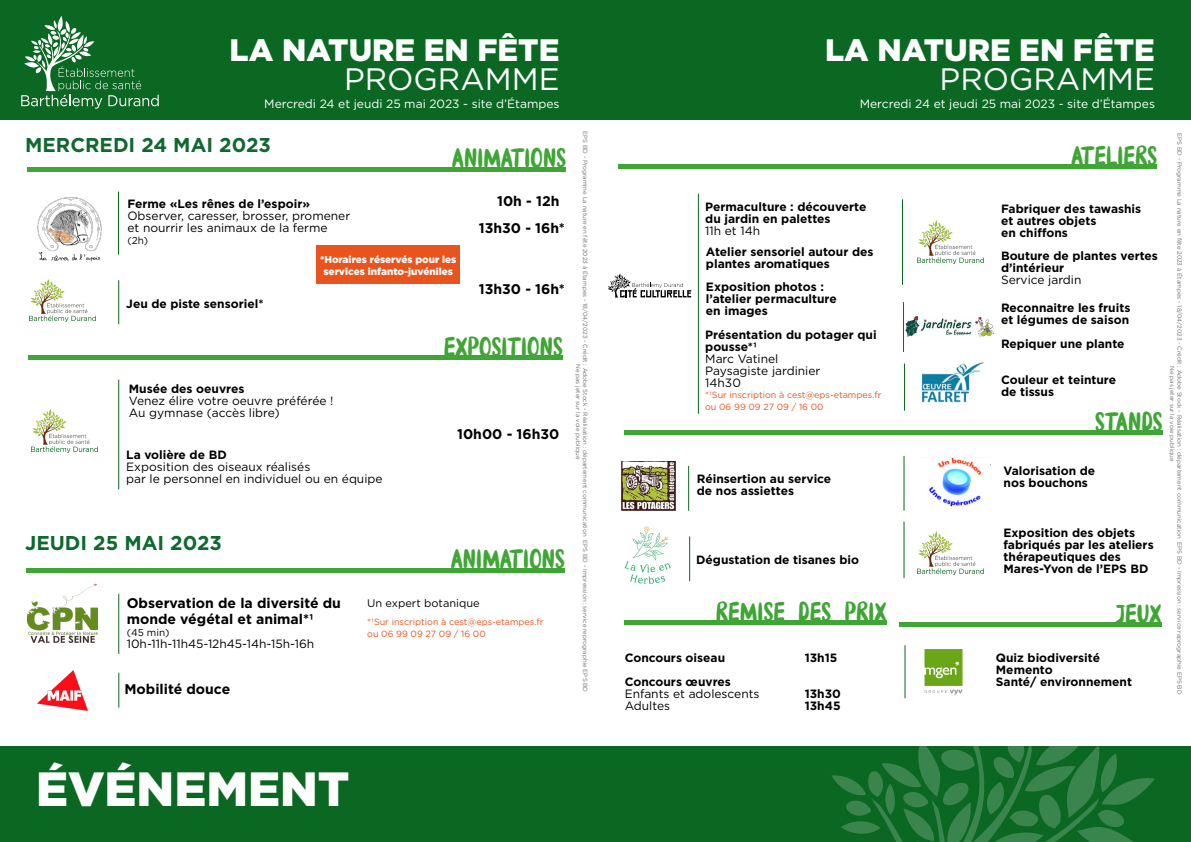
<style>
.page{position:relative;width:1191px;height:842px;background:#fff}
.page>*{position:absolute;margin:0;border:0;box-sizing:border-box;transform-origin:0 0}
.t1{font:900 48px "Gotham";color:#fff}
.t2{font:900 31px "Gotham";color:#fff}
.t3{font:31px "Gotham";color:#fff}
.t4{font:26px "Brokenbrush";color:#3fa535}
.t5{font:700 20px "Gotham";color:#11682f}
.t6{font:700 20px "Gotham";color:#0e692f}
.t7{font:700 14px/16.8px "Gotham";color:#000}
.t8{font:700 12px/12px "Gotham";color:#000}
.t9{font:12px "Gotham";color:#000}
.t10{font:12px "Gotham";color:#fff}
.t11{font:700 12px/12px "Gotham";color:#020304}
.t12{font:12px "Gotham";color:#020304}
.t13{font:11px "Gotham";color:#000}
.t14{font:900 10px "Gotham";color:#fff}
.t15{font:10px "Gotham";color:#000}
.t16{font:9px/12px "Gotham";color:#e9541e}
.t17{font:6px "Gotham";color:#706f6f}
</style>
<div class="page">
<div style="left:0;top:746px;width:1191px;height:96px;background:#0b6822"></div>
<div style="left:0;top:0;width:1191px;height:119px;background:#0b6822"></div>
<svg style="left:832px;top:655px;width:323px;height:187px"></svg>
<svg style="left:21px;top:16px;width:138px;height:93px"></svg>
<div style="left:624px;top:430px;width:538px;height:5px;background:#3fa535"></div>
<div style="left:624px;top:620px;width:262px;height:5px;background:#3fa535"></div>
<div style="left:618px;top:164px;width:539px;height:5px;background:#3fa535"></div>
<div style="left:898px;top:622px;width:263px;height:5px;background:#3fa535"></div>
<div style="left:28px;top:355px;width:535px;height:5px;background:#3fa535"></div>
<img style="left:621px;top:461px;width:55px;height:50px">
<img style="left:929px;top:457px;width:53px;height:50px">
<img style="left:923px;top:649px;width:40px;height:46px">
<img style="left:921px;top:362px;width:63px;height:41px">
<img style="left:905px;top:316px;width:89px;height:21px">
<hr style="left:902px;top:199px;width:1px;height:86px;background:#0b6822">
<svg style="left:608px;top:273px;width:83px;height:24px"></svg>
<hr style="left:698px;top:194px;width:1px;height:220px;background:#0b6822">
<hr style="left:27px;top:167px;width:539px;height:4px;background:#3fa535">
<hr style="left:118px;top:380px;width:1px;height:109px;background:#0b6822">
<hr style="left:118px;top:192px;width:1px;height:63px;background:#0b6822">
<hr style="left:903px;top:521px;width:1px;height:57px;background:#0b6822">
<hr style="left:688px;top:466px;width:1px;height:45px;background:#0b6822">
<hr style="left:903px;top:456px;width:1px;height:55px;background:#0b6822">
<hr style="left:904px;top:645px;width:1px;height:53px;background:#0b6822">
<div style="left:317px;top:245px;width:143px;height:39px;background:#e9531d"></div>
<hr style="left:118px;top:280px;width:1px;height:44px;background:#0b6822">
<div style="left:26px;top:568px;width:539px;height:5px;background:#3fa535"></div>
<img style="left:27px;top:584px;width:71px;height:58px">
<img style="left:37px;top:670px;width:51px;height:41px">
<hr style="left:118px;top:594px;width:1px;height:60px;background:#0b6822">
<hr style="left:118px;top:673px;width:1px;height:35px;background:#0b6822">
<hr style="left:904px;top:364px;width:1px;height:47px;background:#0b6822">
<img style="left:624px;top:526px;width:47px;height:58px">
<img style="left:29px;top:279px;width:67px;height:43px">
<img style="left:31px;top:410px;width:67px;height:42px">
<img style="left:917px;top:220px;width:67px;height:43px">
<hr style="left:903px;top:302px;width:1px;height:50px;background:#0b6822">
<img style="left:917px;top:531px;width:67px;height:43px">
<hr style="left:689px;top:536px;width:1px;height:45px;background:#0b6822">
<img style="left:37px;top:198px;width:65px;height:64px">
<h2 class="t2" style="left:230px;top:28px;width:331px">LA NATURE EN FÊTE</h2>
<h2 class="t3" style="left:344px;top:59px;width:217px">PROGRAMME</h2>
<p class="t10" style="left:264px;top:96px;width:297px">Mercredi 24 et jeudi 25 mai 2023 - site d’Étampes</p>
<p class="t5" style="left:25px;top:131px;width:247px">MERCREDI 24 MAI 2023</p>
<p class="t8" style="left:127px;top:198px;width:184px">Ferme «Les rênes de l’espoir»</p>
<p class="t9" style="left:127px;top:208px;width:224px">Observer, caresser, brosser, promener</p>
<p class="t9" style="left:127px;top:220px;width:202px">et nourrir les animaux de la ferme</p>
<p class="t15" style="left:127px;top:234px;width:22px">(2h)</p>
<p class="t4" style="left:452px;top:140px;width:115px">ANIMATIONS</p>
<p class="t7" style="left:497px;top:192px;width:64px">10h - 12h</p>
<p class="t7" style="left:479px;top:219px;width:88px">13h30 - 16h*</p>
<p class="t8" style="left:126px;top:298px;width:139px">Jeu de piste sensoriel*</p>
<p class="t14" style="left:320px;top:252px;width:138px">*Horaires réservés pour les</p>
<p class="t14" style="left:323px;top:264px;width:131px">services infanto-juvéniles</p>
<p class="t7" style="left:479px;top:280px;width:88px">13h30 - 16h*</p>
<p class="t4" style="left:444px;top:330px;width:120px">EXPOSITIONS</p>
<p class="t8" style="left:129px;top:383px;width:117px">Musée des oeuvres</p>
<p class="t9" style="left:129px;top:393px;width:206px">Venez élire votre oeuvre préférée !</p>
<p class="t9" style="left:129px;top:405px;width:152px">Au gymnase (accès libre)</p>
<p class="t8" style="left:126px;top:449px;width:102px">La volière de BD</p>
<p class="t9" style="left:126px;top:459px;width:186px">Exposition des oiseaux réalisés</p>
<p class="t9" style="left:126px;top:471px;width:258px">par le personnel en individuel ou en équipe</p>
<p class="t6" style="left:25px;top:529px;width:198px">JEUDI 25 MAI 2023</p>
<p class="t7" style="left:457px;top:426px;width:104px">10h00 - 16h30</p>
<p class="t4" style="left:451px;top:542px;width:115px">ANIMATIONS</p>
<p class="t7" style="left:127px;top:594px;width:216px">Observation de la diversité du monde végétal et animal*1</p>
<p class="t15" style="left:127px;top:626px;width:44px">(45 min)</p>
<p class="t9" style="left:127px;top:636px;width:189px">10h-11h-11h45-12h45-14h-15h-16h</p>
<p class="t7" style="left:124px;top:681px;width:107px">Mobilité douce</p>
<p class="t13" style="left:367px;top:596px;width:114px">Un expert botanique</p>
<p class="t16" style="left:367px;top:616px;width:178px">*1Sur inscription à cest@eps-etampes.fr ou 06 99 09 27 09 / 16 00</p>
<p class="t17" style="left:589px;top:131px;width:562px;rotate:90deg">EPS BD - Programme La nature en fête 2023 à Étampes - 18/04/2023 - Crédit : Adobe Stock - Réalisation : département communication EPS BD - Impression : service reprographie EPS BD</p>
<p class="t17" style="left:582px;top:364px;width:97px;rotate:90deg">Ne pas jeter sur la voie publique</p>
<h1 class="t1" style="left:36px;top:756px;width:315px">ÉVÉNEMENT</h1>
<h2 class="t2" style="left:825px;top:28px;width:331px">LA NATURE EN FÊTE</h2>
<h2 class="t3" style="left:939px;top:59px;width:217px">PROGRAMME</h2>
<p class="t10" style="left:859px;top:96px;width:297px">Mercredi 24 et jeudi 25 mai 2023 - site d’Étampes</p>
<p class="t17" style="left:1183px;top:133px;width:562px;rotate:90deg">EPS BD - Programme La nature en fête 2023 à Étampes - 18/04/2023 - Crédit : Adobe Stock - Réalisation : département communication EPS BD - Impression : service reprographie EPS BD</p>
<p class="t4" style="left:1071px;top:138px;width:87px">ATELIERS</p>
<p class="t8" style="left:705px;top:200px;width:163px">Permaculture : découverte du jardin en palettes</p>
<p class="t9" style="left:705px;top:223px;width:56px">11h et 14h</p>
<p class="t11" style="left:1001px;top:203px;width:142px">Fabriquer des tawashis</p>
<p class="t11" style="left:1001px;top:215px;width:97px">et autres objets</p>
<p class="t11" style="left:1001px;top:227px;width:68px">en chiffons</p>
<p class="t8" style="left:706px;top:246px;width:169px">Atelier sensoriel autour des</p>
<p class="t8" style="left:706px;top:258px;width:125px">plantes aromatiques</p>
<p class="t8" style="left:706px;top:281px;width:119px">Exposition photos :</p>
<p class="t8" style="left:706px;top:293px;width:132px">l’atelier permaculture</p>
<p class="t8" style="left:706px;top:305px;width:64px">en images</p>
<p class="t8" style="left:1001px;top:250px;width:158px">Bouture de plantes vertes d’intérieur</p>
<p class="t9" style="left:1001px;top:272px;width:82px">Service jardin</p>
<p class="t8" style="left:1001px;top:301px;width:131px">Reconnaitre les fruits</p>
<p class="t8" style="left:1001px;top:313px;width:130px">et légumes de saison</p>
<p class="t8" style="left:1001px;top:337px;width:125px">Repiquer une plante</p>
<p class="t11" style="left:705px;top:329px;width:173px">Présentation du potager qui pousse*1</p>
<p class="t12" style="left:705px;top:351px;width:75px">Marc Vatinel</p>
<p class="t12" style="left:705px;top:363px;width:117px">Paysagiste jardinier</p>
<p class="t12" style="left:705px;top:375px;width:37px">14h30</p>
<p class="t17" style="left:1176px;top:366px;width:97px;rotate:90deg">Ne pas jeter sur la voie publique</p>
<p class="t8" style="left:1001px;top:373px;width:117px">Couleur et teinture</p>
<p class="t8" style="left:1001px;top:385px;width:55px">de tissus</p>
<p class="t16" style="left:705px;top:389px;width:178px">*1Sur inscription à cest@eps-etampes.fr ou 06 99 09 27 09 / 16 00</p>
<p class="t4" style="left:1095px;top:404px;width:69px">STANDS</p>
<p class="t8" style="left:1003px;top:465px;width:93px">Valorisation de</p>
<p class="t8" style="left:1003px;top:477px;width:86px">nos bouchons</p>
<p class="t8" style="left:697px;top:473px;width:136px">Réinsertion au service</p>
<p class="t8" style="left:697px;top:485px;width:99px">de nos assiettes</p>
<p class="t8" style="left:1003px;top:526px;width:152px">Exposition des objets fabriqués par les ateliers thérapeutiques des</p>
<p class="t8" style="left:1003px;top:562px;width:146px">Mares-Yvon de l’EPS BD</p>
<p class="t8" style="left:696px;top:553px;width:164px">Dégustation de tisanes bio</p>
<p class="t4" style="left:716px;top:595px;width:172px">REMISE DES PRIX</p>
<p class="t4" style="left:1116px;top:596px;width:47px">JEUX</p>
<p class="t8" style="left:996px;top:652px;width:106px">Quiz biodiversité</p>
<p class="t8" style="left:996px;top:664px;width:58px">Memento</p>
<p class="t8" style="left:996px;top:676px;width:138px">Santé/ environnement</p>
<p class="t8" style="left:624px;top:652px;width:102px">Concours oiseau</p>
<p class="t8" style="left:804px;top:652px;width:34px">13h15</p>
<p class="t8" style="left:624px;top:676px;width:108px">Concours œuvres</p>
<p class="t9" style="left:624px;top:686px;width:136px">Enfants et adolescents</p>
<p class="t8" style="left:804px;top:688px;width:38px">13h30</p>
<p class="t9" style="left:624px;top:698px;width:47px">Adultes</p>
<p class="t8" style="left:804px;top:700px;width:37px">13h45</p>
</div>
